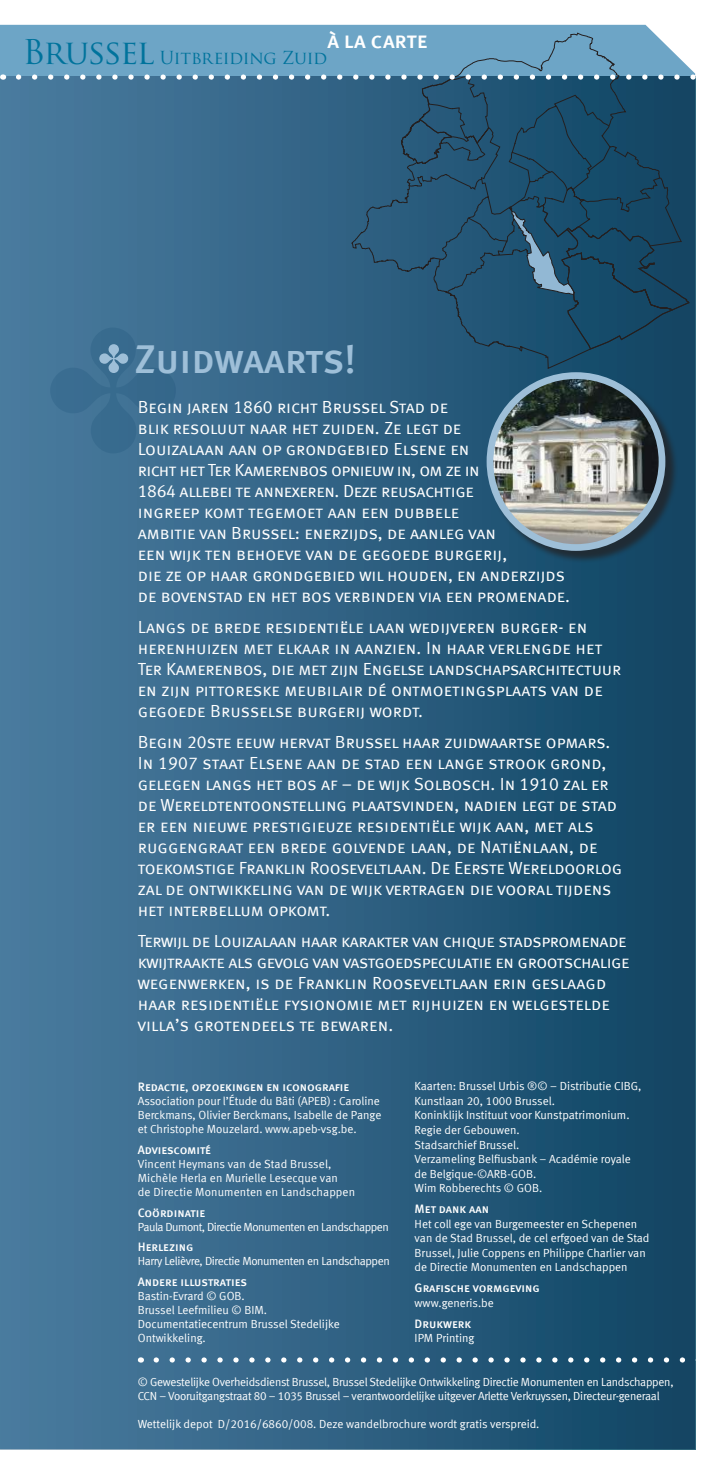
<style>
.page{position:relative;width:720px;height:1474px;background:#fff}
.page>*{position:absolute;margin:0;border:0;box-sizing:border-box;transform-origin:0 0}
.t1{font:40.25px "Meta Medium LF Caps";letter-spacing:-.01em;color:#9ebfd8}
.t2{font:22.75px "Meta Medium LF Caps";color:#fff}
.t3{font:17.5px/21px "Meta Normal LF Caps";color:#fff}
.t4{font:17.5px "Trajan Pro";letter-spacing:-.015em;color:#00739c}
.t5{font:12.25px "Meta Medium LF Caps";color:#fff}
.t6{font:11.72px/14.5px "Meta Normal LF";letter-spacing:-.005em;color:#fff}
.t7{font:11.72px "Meta Normal LF";letter-spacing:-.035em;color:#fff}
.t8{font:11.72px "Meta Normal LF";letter-spacing:-.04em;color:#fff}
.s1{font-size:33.25px}
</style>
<div class="page">
<div style="left:0;top:25px;width:694px;height:52px;background:#6da5c6"></div>
<div style="left:0;top:77px;width:694px;height:1372px;background:linear-gradient(to right,#4c7da1,#104563)"></div>
<svg style="left:350px;top:33px;width:339px;height:336px;background:#3c6e8e"></svg>
<svg style="left:401px;top:119px;width:288px;height:230px;background:#1b4c6a"></svg>
<svg style="left:441px;top:127px;width:137px;height:167px;background:#245472"></svg>
<div style="left:488px;top:374px;width:190px;height:190px;background:#241f1f;opacity:.7"></div>
<img style="left:490px;top:375px;width:171px;height:172px;border-radius:86px">
<div style="left:486px;top:372px;width:179px;height:179px;border:7px solid #9ebfd8;border-radius:50%"></div>
<svg style="left:18px;top:74px;width:678px;height:6px"></svg>
<svg style="left:156px;top:1357px;width:540px;height:5px"></svg>
<svg style="left:50px;top:327px;width:126px;height:126px;background:#3f7194"></svg>
<p class="t4" style="left:22px;top:46px;width:306px"><span class="s1">Brussel</span> Uitbreiding Zuid</p>
<h2 class="t2" style="left:327px;top:27px;width:102px">à la carte</h2>
<h1 class="t1" style="left:134px;top:335px;width:223px">Zuidwaarts!</h1>
<p class="t3" style="left:138px;top:396px;width:433px">Begin jaren 1860 richt Brussel Stad de<br>blik resoluut naar het zuiden. Ze legt de<br>Louizalaan aan op grondgebied Elsene en<br>richt het Ter Kamerenbos opnieuw in, om ze in<br>1864 allebei te annexeren. Deze reusachtige<br>ingreep komt tegemoet aan een dubbele<br>ambitie van Brussel: enerzijds, de aanleg van<br>een wijk ten behoeve van de gegoede burgerij,<br>die ze op haar grondgebied wil houden, en anderzijds de bovenstad en het bos verbinden via een promenade.</p>
<p class="t3" style="left:138px;top:616px;width:485px">Langs de brede residentiële laan wedijveren burger- en herenhuizen met elkaar in aanzien. In haar verlengde het Ter Kamerenbos, die met zijn Engelse landschapsarchitectuur en zijn pittoreske meubilair dé ontmoetingsplaats van de gegoede Brusselse burgerij wordt.</p>
<p class="t3" style="left:138px;top:731px;width:486px">Begin 20ste eeuw hervat Brussel haar zuidwaartse opmars.<br>In 1907 staat Elsene aan de stad een lange strook grond, gelegen langs het bos af – de wijk Solbosch. In 1910 zal er de Wereldtentoonstelling plaatsvinden, nadien legt de stad er een nieuwe prestigieuze residentiële wijk aan, met als ruggengraat een brede golvende laan, de Natiënlaan, de toekomstige Franklin Rooseveltlaan. De Eerste Wereldoorlog zal de ontwikkeling van de wijk vertragen die vooral tijdens het interbellum opkomt.</p>
<p class="t3" style="left:138px;top:930px;width:493px">Terwijl de Louizalaan haar karakter van chique stadspromenade kwijtraakte als gevolg van vastgoedspeculatie en grootschalige wegenwerken, is de Franklin Rooseveltlaan erin geslaagd haar residentiële fysionomie met rijhuizen en welgestelde villa’s grotendeels te bewaren.</p>
<p class="t5" style="left:138px;top:1079px;width:213px">Redactie, opzoekingen en iconografie</p>
<p class="t6" style="left:138px;top:1093px;width:245px">Association pour l’Étude du Bâti (APEB) : Caroline<br>Berckmans, Olivier Berckmans, Isabelle de Pange et Christophe Mouzelard. www.apeb-vsg.be.</p>
<p class="t5" style="left:138px;top:1142px;width:75px">Adviescomité</p>
<p class="t6" style="left:138px;top:1156px;width:219px">Vincent Heymans van de Stad Brussel,<br>Michèle Herla en Murielle Lesecque van<br>de Directie Monumenten en Landschappen</p>
<p class="t5" style="left:138px;top:1205px;width:69px">Coördinatie</p>
<p class="t8" style="left:138px;top:1219px;width:252px">Paula Dumont, Directie Monumenten en Landschappen</p>
<p class="t5" style="left:138px;top:1239px;width:57px">Herlezing</p>
<p class="t7" style="left:138px;top:1254px;width:253px">Harry Lelièvre, Directie Monumenten en Landschappen</p>
<p class="t5" style="left:138px;top:1274px;width:111px">Andere illustraties</p>
<p class="t6" style="left:138px;top:1288px;width:203px">Bastin-Evrard © GOB.<br>Brussel Leefmilieu © BIM.<br>Documentatiecentrum Brussel Stedelijke<br>Ontwikkeling.</p>
<p class="t6" style="left:414px;top:1078px;width:228px">Kaarten: Brussel Urbis ®© – Distributie CIBG,<br>Kunstlaan 20, 1000 Brussel.<br>Koninklijk Instituut voor Kunstpatrimonium.<br>Regie der Gebouwen.<br>Stadsarchief Brussel.<br>Verzameling Belfiusbank – Académie royale de Belgique-©ARB-GOB.<br>Wim Robberechts © GOB.</p>
<p class="t5" style="left:414px;top:1201px;width:76px">Met dank aan</p>
<p class="t6" style="left:414px;top:1216px;width:236px">Het coll ege van Burgemeester en Schepenen van de Stad Brussel, de cel erfgoed van de Stad Brussel, Julie Coppens en Philippe Charlier van de Directie Monumenten en Landschappen</p>
<p class="t5" style="left:414px;top:1280px;width:127px">Grafische vormgeving</p>
<p class="t6" style="left:414px;top:1295px;width:81px">www.generis.be</p>
<p class="t5" style="left:414px;top:1316px;width:58px">Drukwerk</p>
<p class="t6" style="left:414px;top:1330px;width:61px">IPM Printing</p>
<p class="t6" style="left:138px;top:1374px;width:537px;line-height:14px">© Gewestelijke Overheidsdienst Brussel, Brussel Stedelijke Ontwikkeling Directie Monumenten en Landschappen,<br>CCN – Vooruitgangstraat 80 – 1035 Brussel – verantwoordelijke uitgever Arlette Verkruyssen, Directeur-generaal</p>
<p class="t6" style="left:138px;top:1416px;width:403px">Wettelijk depot D/2016/6860/008. Deze wandelbrochure wordt gratis verspreid.</p>
</div>
